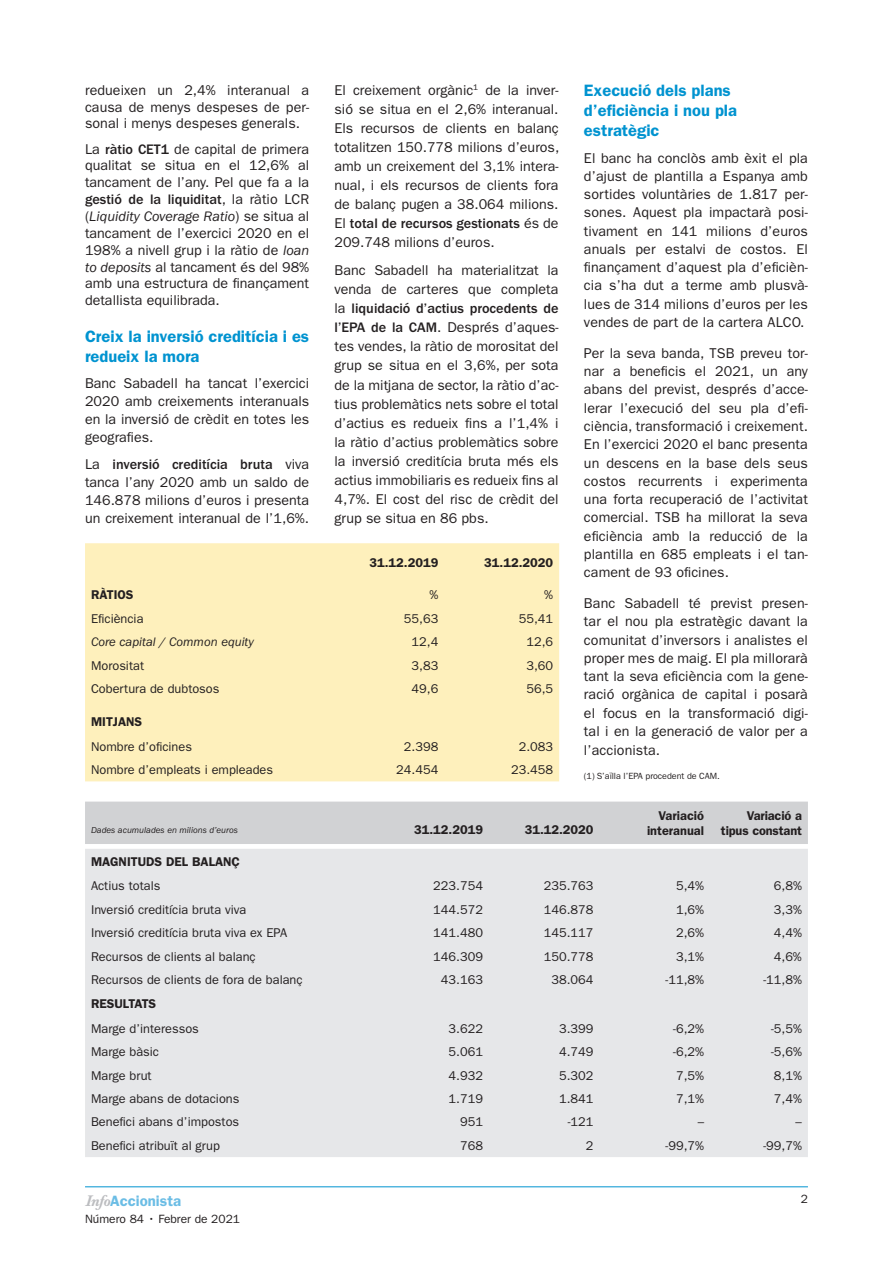
<style>
.page{position:relative;width:893px;height:1263px;background:#fff}
.page>*{position:absolute;margin:0;border:0;box-sizing:border-box;transform-origin:0 0}
.t1{font:600 16.5px/19.8px "ITC Franklin Gothic Std";color:#0093d0}
.t2{font:600 15px "ITC Franklin Gothic Std";color:#6bbde5}
.t3{font:14.25px/18.3px "ITC Franklin Gothic Std";color:#231f20;text-align:justify}
.t4{font:12.75px "ITC Franklin Gothic Std";color:#231f20}
.t5{font:600 12.75px/15px "ITC Franklin Gothic Std";color:#231f20;text-align:right}
.t6{font:italic 12.75px "ITC Franklin Gothic Std";color:#231f20}
.t7{font:12px "ITC Franklin Gothic Std";color:#231f20}
.t8{font:italic 9px "ITC Franklin Gothic Std";color:#231f20}
.t9{font:9px "ITC Franklin Gothic Std";letter-spacing:-.005em;color:#231f20}
.s1{font-weight:500}
.s2{font-style:italic}
.s3{font-family:"Baskerville Book Med";font-weight:400;font-style:italic;color:#bcbdc0}
</style>
<div class="page">
<hr style="left:85px;top:1186px;width:723px;height:1px;background:#0093d0">
<div style="left:85px;top:543px;width:474px;height:238px;background:#fef0bc"></div>
<div style="left:85px;top:801px;width:723px;height:43px;background:#d1d2d4"></div>
<div style="left:85px;top:849px;width:723px;height:308px;background:#e6e7e9"></div>
<p class="t3" style="left:85px;top:83px;width:226px;line-height:16.6px">re dueixen un 2,4% interanual a causa de menys despeses de per&shy;sonal i menys despeses generals.</p>
<p class="t3" style="left:85px;top:141px;width:226px;line-height:16.8px">La <span class="s1">ràtio CET1</span> de capital de primera qualitat se situa en el 12,6% al tancament de l’any. Pel que fa a la <span class="s1">gestió de la liquiditat</span>, la ràtio LCR (<span class="s2">Liquidity Coverage Ratio</span>) se situa al tancament de l’exercici 2020 en el 198% a nivell grup i la ràtio de <span class="s2">loan to deposits</span> al tancament és del 98% amb una estructura de finançament detallista equilibrada.</p>
<p class="t1" style="left:85px;top:328px;width:226px">Creix la inversió creditícia i es redueix la mora</p>
<p class="t3" style="left:85px;top:375px;width:226px">Banc Sabadell ha tancat l’exercici 2020 amb creixements interanuals en la inversió de crèdit en totes les geografies.</p>
<p class="t3" style="left:85px;top:456px;width:226px">La <span class="s1">inversió creditícia bruta</span> viva tanca l’any 2020 amb un saldo de 146.878 milions d’euros i presenta un creixement interanual de l’1,6%.</p>
<p class="t3" style="left:334px;top:81px;width:226px;line-height:19px">El creixement orgànic<sup>1</sup> de la inver&shy;sió se situa en el 2,6% interanual.<br>Els recursos de clients en balanç totalitzen 150.778 milions d’euros, amb un creixement del 3,1% intera&shy;nual, i els recursos de clients fora de balanç pugen a 38.064 milions.<br>El <span class="s1">total de recursos gestionats</span> és de 209.748 milions d’euros.</p>
<p class="t3" style="left:334px;top:262px;width:226px;line-height:19px">Banc Sabadell ha materialitzat la venda de carteres que completa la <span class="s1">liquidació d’actius procedents de l’EPA de la CAM</span>. Després d’aques&shy;tes vendes, la ràtio de morositat del grup se situa en el 3,6%, per sota de la mitjana de sector, la ràtio d’ac&shy;tius problemàtics nets sobre el total d’actius es redueix fins a l’1,4% i la ràtio d’actius problemàtics sobre la inversió creditícia bruta més els actius immobiliaris es redueix fins al 4,7%. El cost del risc de crèdit del grup se situa en 86 pbs.</p>
<p class="t5" style="left:369px;top:556px;width:70px">31.12.2019</p>
<p class="t5" style="left:484px;top:556px;width:70px">31.12.2020</p>
<p class="t5" style="left:91px;top:588px;width:44px">RÀTIOS</p>
<p class="t4" style="left:429px;top:589px;width:10px">%</p>
<p class="t4" style="left:544px;top:589px;width:10px">%</p>
<p class="t4" style="left:91px;top:614px;width:54px">Eficiència</p>
<p class="t4" style="left:404px;top:614px;width:36px">55,63</p>
<p class="t4" style="left:519px;top:614px;width:36px">55,41</p>
<p class="t6" style="left:91px;top:637px;width:164px">Core capital / Common equity</p>
<p class="t4" style="left:412px;top:637px;width:28px">12,4</p>
<p class="t4" style="left:526px;top:637px;width:28px">12,6</p>
<p class="t4" style="left:91px;top:661px;width:55px">Morositat</p>
<p class="t4" style="left:412px;top:661px;width:28px">3,83</p>
<p class="t4" style="left:526px;top:661px;width:28px">3,60</p>
<p class="t4" style="left:91px;top:684px;width:130px">Cobertura de dubtosos</p>
<p class="t4" style="left:412px;top:684px;width:28px">49,6</p>
<p class="t4" style="left:526px;top:684px;width:28px">56,5</p>
<p class="t5" style="left:91px;top:715px;width:53px">MITJANS</p>
<p class="t4" style="left:91px;top:741px;width:102px">Nombre d’oficines</p>
<p class="t4" style="left:404px;top:741px;width:36px">2.398</p>
<p class="t4" style="left:519px;top:741px;width:36px">2.083</p>
<p class="t4" style="left:91px;top:765px;width:184px">Nombre d’empleats i empleades</p>
<p class="t4" style="left:396px;top:765px;width:44px">24.454</p>
<p class="t4" style="left:511px;top:765px;width:44px">23.458</p>
<p class="t1" style="left:584px;top:82px;width:155px">Execució dels plans d’eficiència i nou pla estratègic</p>
<p class="t3" style="left:584px;top:150px;width:225px">El banc ha conclòs amb èxit el pla d’ajust de plantilla a Espanya amb sortides voluntàries de 1.817 per&shy;sones. Aquest pla impactarà posi&shy;tivament en 141 milions d’euros anuals per estalvi de costos. El finançament d’aquest pla d’eficièn&shy;cia s’ha dut a terme amb plusvà&shy;lues de 314 milions d’euros per les vendes de part de la cartera ALCO.</p>
<p class="t3" style="left:584px;top:345px;width:225px">Per la seva banda, TSB preveu tor&shy;nar a beneficis el 2021, un any abans del previst, després d’acce&shy;lerar l’execució del seu pla d’efi&shy;ciència, transformació i creixement.<br>En l’exercici 2020 el banc presenta un descens en la base dels seus costos recurrents i experimenta una forta recuperació de l’activitat comercial. TSB ha millorat la seva eficiència amb la reducció de la plantilla en 685 empleats i el tan&shy;cament de 93 oficines.</p>
<p class="t3" style="left:584px;top:595px;width:225px">Banc Sabadell té previst presen&shy;tar el nou pla estratègic davant la comunitat d’inversors i analistes el proper mes de maig. El pla millorarà tant la seva eficiència com la gene&shy;ració orgànica de capital i posarà el focus en la transformació digi&shy;tal i en la generació de valor per a l’accionista.</p>
<p class="t9" style="left:584px;top:773px;width:137px">(1) S’aïlla l’EPA procedent de CAM.</p>
<p class="t8" style="left:91px;top:827px;width:148px">Dades acumulades en milions d’euros</p>
<p class="t5" style="left:414px;top:823px;width:70px">31.12.2019</p>
<p class="t5" style="left:525px;top:823px;width:70px">31.12.2020</p>
<p class="t5" style="left:647px;top:809px;width:59px">Variació interanual</p>
<p class="t5" style="left:721px;top:809px;width:82px">Variació a tipus constant</p>
<p class="t5" style="left:91px;top:855px;width:150px">MAGNITUDS DEL BALANÇ</p>
<p class="t4" style="left:91px;top:881px;width:71px">Actius totals</p>
<p class="t4" style="left:433px;top:881px;width:51px">223.754</p>
<p class="t4" style="left:544px;top:881px;width:51px">235.763</p>
<p class="t4" style="left:676px;top:881px;width:30px">5,4%</p>
<p class="t4" style="left:774px;top:881px;width:30px">6,8%</p>
<p class="t4" style="left:91px;top:905px;width:157px">Inversió creditícia bruta viva</p>
<p class="t4" style="left:433px;top:905px;width:51px">144.572</p>
<p class="t4" style="left:544px;top:905px;width:51px">146.878</p>
<p class="t4" style="left:676px;top:905px;width:30px">1,6%</p>
<p class="t4" style="left:774px;top:905px;width:30px">3,3%</p>
<p class="t4" style="left:91px;top:928px;width:198px">Inversió creditícia bruta viva ex EPA</p>
<p class="t4" style="left:433px;top:928px;width:51px">141.480</p>
<p class="t4" style="left:544px;top:928px;width:51px">145.117</p>
<p class="t4" style="left:676px;top:928px;width:30px">2,6%</p>
<p class="t4" style="left:774px;top:928px;width:30px">4,4%</p>
<p class="t4" style="left:91px;top:951px;width:166px">Recursos de clients al balanç</p>
<p class="t4" style="left:433px;top:951px;width:51px">146.309</p>
<p class="t4" style="left:544px;top:951px;width:51px">150.778</p>
<p class="t4" style="left:676px;top:951px;width:30px">3,1%</p>
<p class="t4" style="left:774px;top:951px;width:30px">4,6%</p>
<p class="t4" style="left:91px;top:975px;width:213px">Recursos de clients de fora de balanç</p>
<p class="t4" style="left:441px;top:975px;width:44px">43.163</p>
<p class="t4" style="left:551px;top:975px;width:44px">38.064</p>
<p class="t4" style="left:666px;top:975px;width:40px">-11,8%</p>
<p class="t4" style="left:763px;top:975px;width:40px">-11,8%</p>
<p class="t5" style="left:91px;top:997px;width:67px">RESULTATS</p>
<p class="t4" style="left:91px;top:1024px;width:109px">Marge d’interessos</p>
<p class="t4" style="left:449px;top:1024px;width:36px">3.622</p>
<p class="t4" style="left:559px;top:1024px;width:36px">3.399</p>
<p class="t4" style="left:673px;top:1024px;width:32px">-6,2%</p>
<p class="t4" style="left:771px;top:1024px;width:32px">-5,5%</p>
<p class="t4" style="left:91px;top:1047px;width:70px">Marge bàsic</p>
<p class="t4" style="left:449px;top:1047px;width:36px">5.061</p>
<p class="t4" style="left:559px;top:1047px;width:36px">4.749</p>
<p class="t4" style="left:673px;top:1047px;width:32px">-6,2%</p>
<p class="t4" style="left:771px;top:1047px;width:32px">-5,6%</p>
<p class="t4" style="left:91px;top:1070px;width:62px">Marge brut</p>
<p class="t4" style="left:449px;top:1070px;width:36px">4.932</p>
<p class="t4" style="left:559px;top:1070px;width:36px">5.302</p>
<p class="t4" style="left:676px;top:1070px;width:30px">7,5%</p>
<p class="t4" style="left:774px;top:1070px;width:30px">8,1%</p>
<p class="t4" style="left:91px;top:1094px;width:150px">Marge abans de dotacions</p>
<p class="t4" style="left:449px;top:1094px;width:36px">1.719</p>
<p class="t4" style="left:559px;top:1094px;width:36px">1.841</p>
<p class="t4" style="left:676px;top:1094px;width:30px">7,1%</p>
<p class="t4" style="left:774px;top:1094px;width:30px">7,4%</p>
<p class="t4" style="left:91px;top:1117px;width:150px">Benefici abans d’impostos</p>
<p class="t4" style="left:460px;top:1117px;width:24px">951</p>
<p class="t4" style="left:568px;top:1117px;width:27px">-121</p>
<p class="t4" style="left:698px;top:1117px;width:8px">–</p>
<p class="t4" style="left:795px;top:1117px;width:8px">–</p>
<p class="t4" style="left:91px;top:1140px;width:131px">Benefici atribuït al grup</p>
<p class="t4" style="left:460px;top:1140px;width:24px">768</p>
<p class="t4" style="left:586px;top:1140px;width:9px">2</p>
<p class="t4" style="left:666px;top:1140px;width:40px">-99,7%</p>
<p class="t4" style="left:763px;top:1140px;width:40px">-99,7%</p>
<p class="t2" style="left:85px;top:1195px;width:98px"><span class="s3">Info</span>Accionista</p>
<p class="t7" style="left:801px;top:1194px;width:9px">2</p>
<p class="t7" style="left:85px;top:1214px;width:157px">Número 84 • Febrer de 2021</p>
</div>
